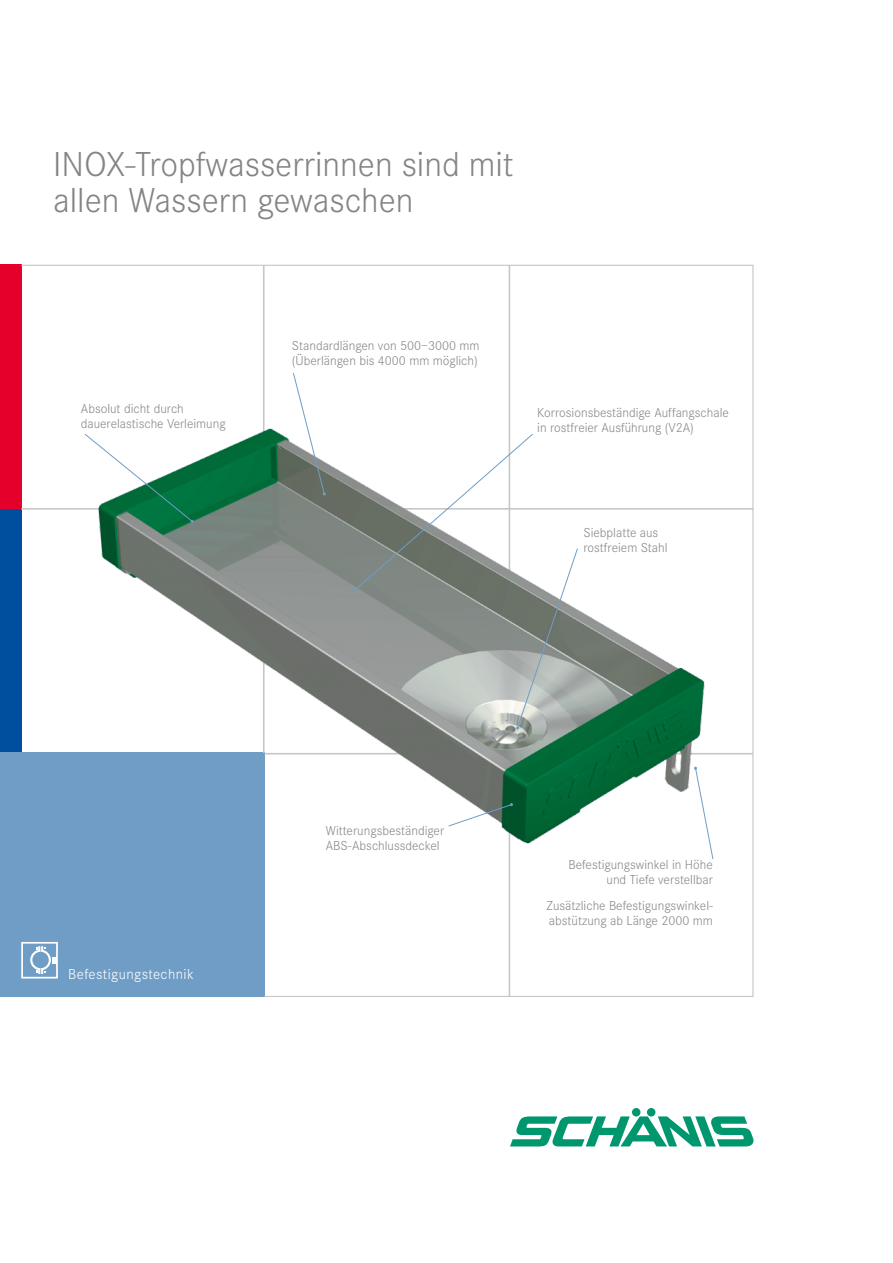
<style>
.page{position:relative;width:893px;height:1263px;background:#fff}
.page>*{position:absolute;margin:0;border:0;box-sizing:border-box;transform-origin:0 0}
.t1{font:300 36px/36px "Corporate S";color:#848484}
.t2{font:300 15px "Corporate S";letter-spacing:.03em;color:#fff}
.t3{font:300 13.5px/15px "Corporate S";color:#868786}
</style>
<div class="page">
<div style="left:0;top:265px;width:21px;height:244px;background:#e4002b"></div>
<div style="left:0;top:753px;width:265px;height:244px;background:#709dc6"></div>
<hr style="left:263px;top:265px;width:2px;height:488px;background:#c5c6c6">
<hr style="left:509px;top:265px;width:1px;height:731px;background:#c5c6c6">
<hr style="left:21px;top:265px;width:732px;height:1px;background:#c5c6c6">
<hr style="left:752px;top:265px;width:1px;height:731px;background:#c5c6c6">
<hr style="left:265px;top:996px;width:488px;height:1px;background:#c5c6c6">
<svg style="left:30px;top:946px;width:25px;height:28px"></svg>
<div style="left:21px;top:942px;width:37px;height:36px;border:2px solid #fff"></div>
<svg style="left:510px;top:1116px;width:243px;height:30px"></svg>
<div style="left:632px;top:1108px;width:8px;height:8px;background:#00976f;border-radius:50%"></div>
<div style="left:647px;top:1108px;width:8px;height:8px;background:#00976f;border-radius:50%"></div>
<img style="left:0;top:297px;width:754px;height:590px">
<svg style="left:694px;top:767px;width:20px;height:93px"></svg>
<svg style="left:448px;top:803px;width:65px;height:24px"></svg>
<svg style="left:84px;top:433px;width:110px;height:90px"></svg>
<svg style="left:352px;top:433px;width:226px;height:296px"></svg>
<svg style="left:292px;top:372px;width:34px;height:123px"></svg>
<p class="t1" style="left:53px;top:147px;width:462px">INOX-Tropfwasserrinnen sind mit allen Wassern gewaschen</p>
<p class="t3" style="left:81px;top:401px;width:146px">Absolut dicht durch dauerelastische Verleimung</p>
<p class="t3" style="left:292px;top:338px;width:189px">Standardlängen von 500–3000 mm (Überlängen bis 4000 mm möglich)</p>
<p class="t3" style="left:537px;top:405px;width:193px">Korrosionsbeständige Auffangschale in rostfreier Ausführung (V2A)</p>
<p class="t3" style="left:583px;top:525px;width:86px">Siebplatte aus rostfreiem Stahl</p>
<p class="t2" style="left:68px;top:965px;width:127px">Befestigungstechnik</p>
<p class="t3" style="left:326px;top:824px;width:120px">Witterungsbeständiger<br>ABS-Abschlussdeckel</p>
<p class="t3" style="left:569px;top:857px;width:146px;text-align:right">Befestigungswinkel in Höhe und Tiefe verstellbar</p>
<p class="t3" style="left:546px;top:898px;width:168px">Zusätzliche Befestigungswinkel&shy;abstützung ab Länge 2000 mm</p>
</div>
